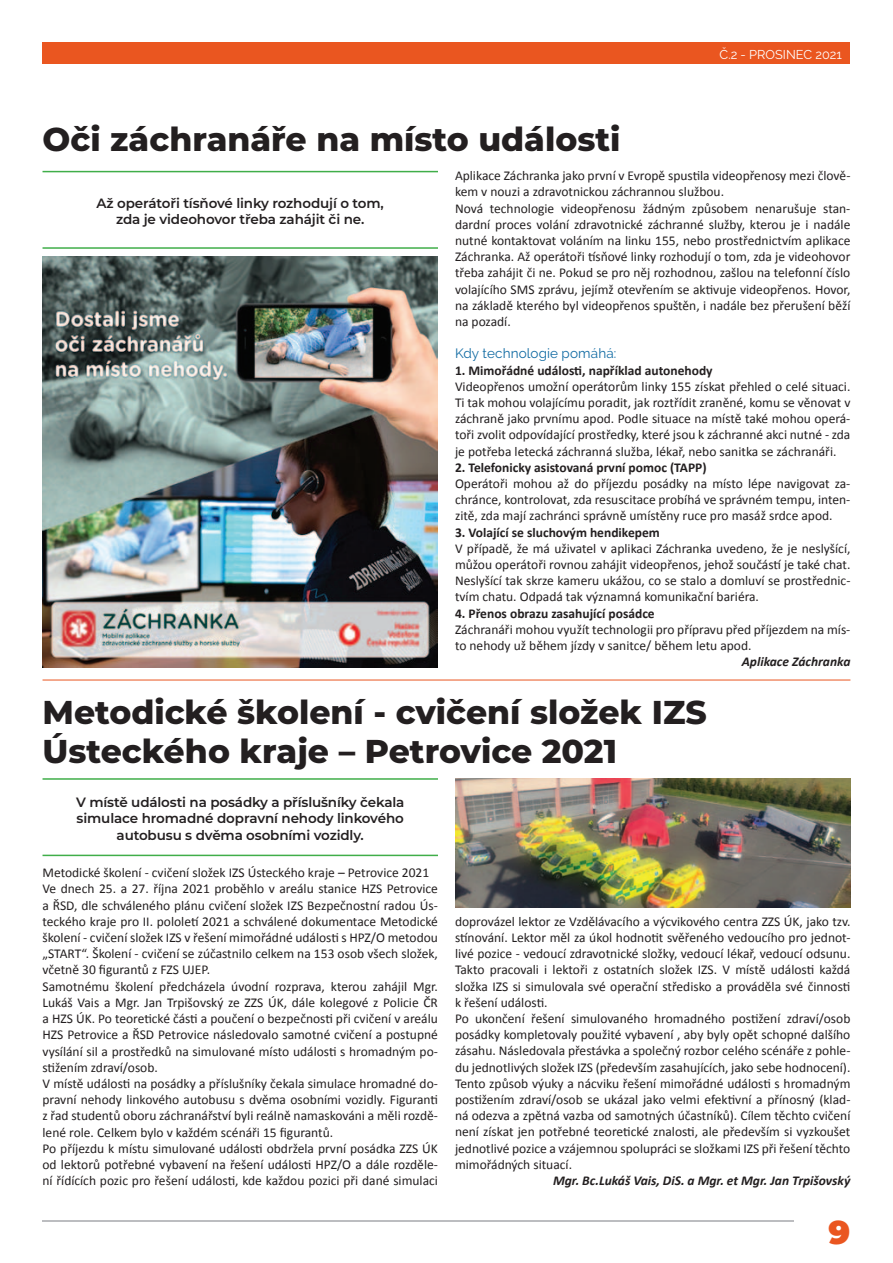
<style>
.page{position:relative;width:893px;height:1263px;background:#fff}
.page>*{position:absolute;margin:0;border:0;box-sizing:border-box;transform-origin:0 0}
.t1{font:800 33px/39.6px "Montserrat";color:#231f20}
.t2{font:900 33px "Montserrat";color:#ea5620}
.t3{font:13.5px/16.2px "Calibri";color:#231f20}
.t4{font:600 13.5px/16.2px "Montserrat";letter-spacing:-.01em;color:#231f20;text-align:center}
.t5{font:700 13.5px "Calibri";color:#231f20}
.t6{font:italic 700 13.5px "Calibri";color:#231f20}
.t7{font:13.5px "Raleway";letter-spacing:.01em;color:#116ba3}
.t8{font:12.75px "Raleway";color:#fff}
</style>
<div class="page">
<div style="left:43px;top:43px;width:807px;height:21px;background:#ea5620"></div>
<hr style="left:43px;top:1220px;width:751px;height:2px;background:#bcbdc0">
<hr style="left:43px;top:171px;width:395px;height:1px;background:#40ae49">
<hr style="left:43px;top:778px;width:395px;height:2px;background:#40ae49">
<hr style="left:43px;top:247px;width:395px;height:2px;background:#40ae49">
<hr style="left:43px;top:855px;width:395px;height:1px;background:#40ae49">
<hr style="left:43px;top:680px;width:807px;height:1px;background:#ea5620">
<img style="left:43px;top:256px;width:395px;height:412px">
<img style="left:455px;top:778px;width:395px;height:130px">
<h1 class="t1" style="left:43px;top:118px;width:579px">Oči záchranáře na místo události</h1>
<p class="t8" style="left:720px;top:47px;width:124px">Č.2 - PROSINEC 2021</p>
<p class="t4" style="left:97px;top:194px;width:289px">Až operátoři tísňové linky rozhodují o tom, zda je videohovor třeba zahájit či ne.</p>
<p class="t3" style="left:455px;top:168px;width:397px">Aplikace Záchranka jako první v Evropě spustila videopřenosy mezi člově&shy;kem v nouzi a zdravotnickou záchrannou službou.<br>Nová technologie videopřenosu žádným způsobem nenarušuje stan&shy;dardní proces volání zdravotnické záchranné služby, kterou je i nadále nutné kontaktovat voláním na linku 155, nebo prostřednictvím aplikace Záchranka. Až operátoři tísňové linky rozhodují o tom, zda je videohovor třeba zahájit či ne. Pokud se pro něj rozhodnou, zašlou na telefonní číslo volajícího SMS zprávu, jejímž otevřením se aktivuje videopřenos. Hovor, na základě kterého byl videopřenos spuštěn, i nadále bez přerušení běží na pozadí.</p>
<p class="t7" style="left:455px;top:346px;width:163px">Kdy technologie pomáhá:</p>
<p class="t5" style="left:455px;top:361px;width:259px">1. Mimořádné události, například autonehody</p>
<p class="t3" style="left:455px;top:378px;width:397px;text-align:justify">Videopřenos umožní operátorům linky 155 získat přehled o celé situaci.<br>Ti tak mohou volajícímu poradit, jak roztřídit zraněné, komu se věnovat v záchraně jako prvnímu apod. Podle situace na místě také mohou operá&shy;toři zvolit odpovídající prostředky, které jsou k záchranné akci nutné - zda je potřeba letecká záchranná služba, lékař, nebo sanitka se záchranáři.</p>
<p class="t5" style="left:455px;top:459px;width:253px">2. Telefonicky asistovaná první pomoc (TAPP)</p>
<p class="t3" style="left:455px;top:475px;width:397px;text-align:justify">Operátoři mohou až do příjezdu posádky na místo lépe navigovat za&shy;chránce, kontrolovat, zda resuscitace probíhá ve správném tempu, inten&shy;zitě, zda mají zachránci správně umístěny ruce pro masáž srdce apod.</p>
<p class="t5" style="left:455px;top:523px;width:206px">3. Volající se sluchovým hendikepem</p>
<p class="t3" style="left:455px;top:540px;width:397px;text-align:justify">V případě, že má uživatel v aplikaci Záchranka uvedeno, že je neslyšící, můžou operátoři rovnou zahájit videopřenos, jehož součástí je také chat.<br>Neslyšící tak skrze kameru ukážou, co se stalo a domluví se prostřednic&shy;tvím chatu. Odpadá tak významná komunikační bariéra.</p>
<p class="t5" style="left:455px;top:604px;width:201px">4. Přenos obrazu zasahující posádce</p>
<p class="t3" style="left:455px;top:621px;width:397px">Záchranáři mohou využít technologii pro přípravu před příjezdem na mís&shy;to nehody už během jízdy v sanitce/ během letu apod.</p>
<p class="t6" style="left:742px;top:653px;width:110px">Aplikace Záchranka</p>
<h1 class="t1" style="left:43px;top:690px;width:666px">Metodické školení - cvičení složek IZS<br>Ústeckého kraje – Petrovice 2021</h1>
<p class="t4" style="left:76px;top:794px;width:330px">V místě události na posádky a příslušníky čekala simulace hromadné dopravní nehody linkového autobusu s dvěma osobními vozidly.</p>
<p class="t3" style="left:43px;top:865px;width:397px">Metodické školení - cvičení složek IZS Ústeckého kraje – Petrovice 2021<br>Ve dnech 25. a 27. října 2021 proběhlo v areálu stanice HZS Petrovice a ŘSD, dle schváleného plánu cvičení složek IZS Bezpečnostní radou Ús&shy;teckého kraje pro II. pololetí 2021 a schválené dokumentace Metodické školení - cvičení složek IZS v řešení mimořádné události s HPZ/O metodou „START“. Školení - cvičení se zúčastnilo celkem na 153 osob všech složek, včetně 30 figurantů z FZS UJEP.<br>Samotnému školení předcházela úvodní rozprava, kterou zahájil Mgr.<br>Lukáš Vais a Mgr. Jan Trpišovský ze ZZS ÚK, dále kolegové z Policie ČR a HZS ÚK. Po teoretické části a poučení o bezpečnosti při cvičení v areálu HZS Petrovice a ŘSD Petrovice následovalo samotné cvičení a postupné vysílání sil a prostředků na simulované místo události s hromadným po&shy;stižením zdraví/osob.<br>V místě události na posádky a příslušníky čekala simulace hromadné do&shy;pravní nehody linkového autobusu s dvěma osobními vozidly. Figuranti z řad studentů oboru záchranářství byli reálně namaskováni a měli rozdě&shy;lené role. Celkem bylo v každém scénáři 15 figurantů.<br>Po příjezdu k místu simulované události obdržela první posádka ZZS ÚK od lektorů potřebné vybavení na řešení události HPZ/O a dále rozděle&shy;ní řídících pozic pro řešení události, kde každou pozici při dané simulaci</p>
<p class="t3" style="left:455px;top:913px;width:397px">doprovázel lektor ze Vzdělávacího a výcvikového centra ZZS ÚK, jako tzv. stínování. Lektor měl za úkol hodnotit svěřeného vedoucího pro jednot&shy;livé pozice - vedoucí zdravotnické složky, vedoucí lékař, vedoucí odsunu.<br>Takto pracovali i lektoři z ostatních složek IZS. V místě události každá složka IZS si simulovala své operační středisko a prováděla své činnosti k řešení události.<br>Po ukončení řešení simulovaného hromadného postižení zdraví/osob posádky kompletovaly použité vybavení , aby byly opět schopné dalšího zásahu. Následovala přestávka a společný rozbor celého scénáře z pohle&shy;du jednotlivých složek IZS (především zasahujících, jako sebe hodnocení).<br>Tento způsob výuky a nácviku řešení mimořádné události s hromadným postižením zdraví/osob se ukázal jako velmi efektivní a přínosný (klad&shy;ná odezva a zpětná vazba od samotných účastníků). Cílem těchto cvičení není získat jen potřebné teoretické znalosti, ale především si vyzkoušet jednotlivé pozice a vzájemnou spolupráci se složkami IZS při řešení těchto mimořádných situací.</p>
<p class="t6" style="left:553px;top:1172px;width:299px">Mgr. Bc.Lukáš Vais, DiS. a Mgr. et Mgr. Jan Trpišovský</p>
<h1 class="t2" style="left:829px;top:1207px;width:23px">9</h1>
</div>
